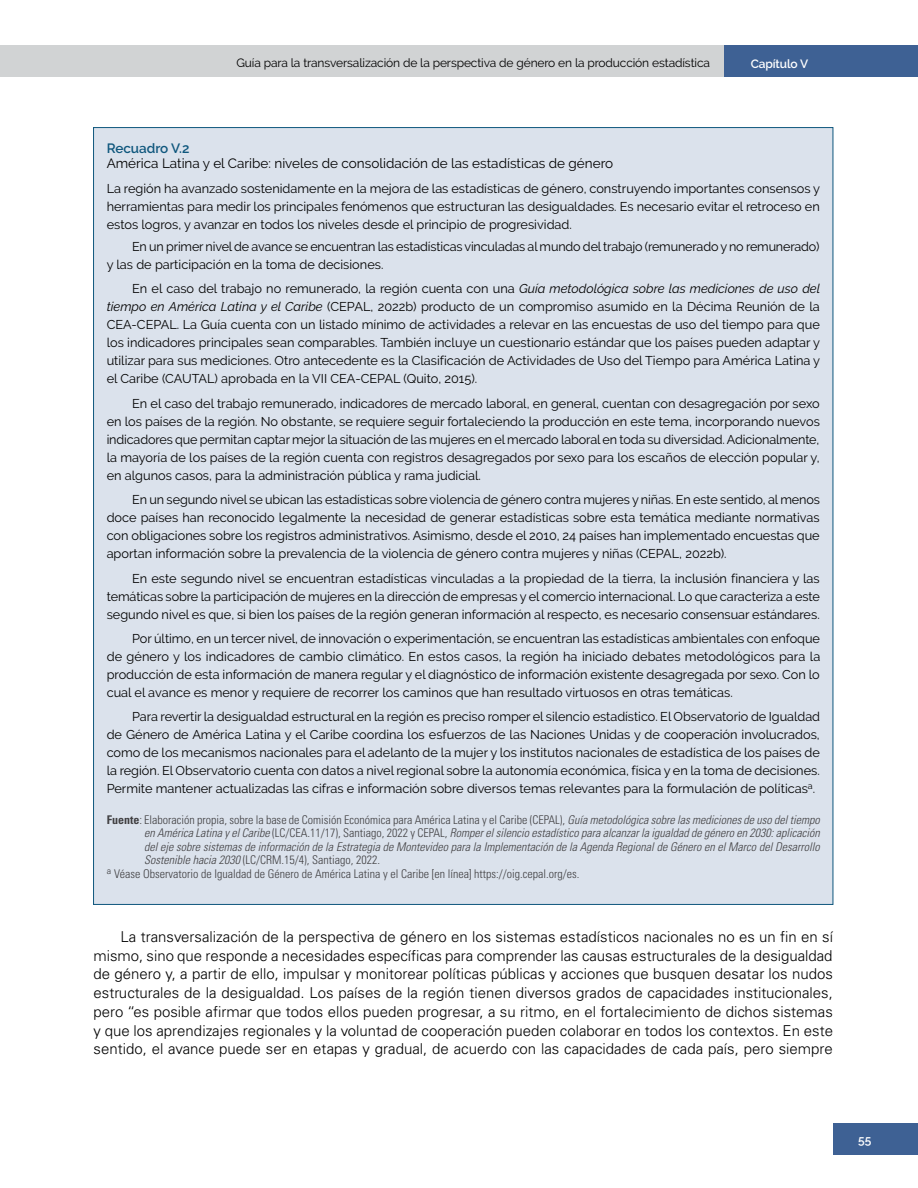
<style>
.page{position:relative;width:918px;height:1188px;background:#fff}
.page>*{position:absolute;margin:0;border:0;box-sizing:border-box;transform-origin:0 0}
.t1{font:300 15px/18.8px "Univers LT Std";color:#000;text-align:justify}
.t2{font:13.5px "Raleway";color:#000}
.t3{font:600 13.5px "Raleway";color:#0f577d}
.t4{font:12.75px/18px "Raleway";color:#000;text-align:justify}
.t5{font:300 condensed 12px "Univers LT Std";color:#414042}
.t6{font:italic 300 condensed 12px "Univers LT Std";color:#414042}
.t7{font:12px "Raleway";letter-spacing:-.01em;color:#000}
.t8{font:600 12px "Raleway";letter-spacing:-.01em;color:#fff}
.s1{font-style:italic}
.s2{font-weight:700}
.s3{font-style:normal}
</style>
<div class="page">
<div style="left:724px;top:45px;width:194px;height:32px;background:#3e6194"></div>
<div style="left:0;top:45px;width:724px;height:32px;background:#d1d3d4"></div>
<div style="left:833px;top:1123px;width:85px;height:32px;background:#3e6194"></div>
<div style="left:94px;top:128px;width:739px;height:776px;background:#dbe2ec"></div>
<p class="t7" style="left:236px;top:56px;width:475px">Guía para la transversalización de la perspectiva de género en la producción estadística</p>
<p class="t8" style="left:751px;top:57px;width:59px">Capítulo V</p>
<p class="t3" style="left:107px;top:141px;width:84px">Recuadro V.2</p>
<p class="t2" style="left:107px;top:156px;width:508px">América Latina y el Caribe: niveles de consolidación de las estadísticas de género</p>
<p class="t4" style="left:107px;top:179px;width:715px">La región ha avanzado sostenidamente en la mejora de las estadísticas de género, construyendo importantes consensos y herramientas para medir los principales fenómenos que estructuran las desigualdades. Es necesario evitar el retroceso en estos logros, y avanzar en todos los niveles desde el principio de progresividad.</p>
<p class="t4" style="left:107px;top:237px;width:714px;text-indent:26px">En un primer nivel de avance se encuentran las estadísticas vinculadas al mundo del trabajo (remunerado y no remunerado) y las de participación en la toma de decisiones.</p>
<p class="t4" style="left:107px;top:280px;width:715px;text-indent:26px">En el caso del trabajo no remunerado, la región cuenta con una <span class="s1">Guía metodológica sobre las mediciones de uso del tiempo en América Latina y el Caribe</span> (CEPAL, 2022b) producto de un compromiso asumido en la Décima Reunión de la CEA-CEPAL. La Guía cuenta con un listado mínimo de actividades a relevar en las encuestas de uso del tiempo para que los indicadores principales sean comparables. También incluye un cuestionario estándar que los países pueden adaptar y utilizar para sus mediciones. Otro antecedente es la Clasificación de Actividades de Uso del Tiempo para América Latina y el Caribe (CAUTAL) aprobada en la VII CEA-CEPAL (Quito, 2015).</p>
<p class="t4" style="left:107px;top:394px;width:715px;text-indent:26px">En el caso del trabajo remunerado, indicadores de mercado laboral, en general, cuentan con desagregación por sexo en los países de la región. No obstante, se requiere seguir fortaleciendo la producción en este tema, incorporando nuevos indicadores que permitan captar mejor la situación de las mujeres en el mercado laboral en toda su diversidad. Adicionalmente, la mayoría de los países de la región cuenta con registros desagregados por sexo para los escaños de elección popular y, en algunos casos, para la administración pública y rama judicial.</p>
<p class="t4" style="left:107px;top:491px;width:715px;text-indent:26px">En un segundo nivel se ubican las estadísticas sobre violencia de género contra mujeres y niñas. En este sentido, al menos doce países han reconocido legalmente la necesidad de generar estadísticas sobre esta temática mediante normativas con obligaciones sobre los registros administrativos. Asimismo, desde el 2010, 24 países han implementado encuestas que aportan información sobre la prevalencia de la violencia de género contra mujeres y niñas (CEPAL, 2022b).</p>
<p class="t4" style="left:107px;top:569px;width:715px;text-indent:26px">En este segundo nivel se encuentran estadísticas vinculadas a la propiedad de la tierra, la inclusión financiera y las temáticas sobre la participación de mujeres en la dirección de empresas y el comercio internacional. Lo que caracteriza a este segundo nivel es que, si bien los países de la región generan información al respecto, es necesario consensuar estándares.</p>
<p class="t4" style="left:107px;top:629px;width:715px;text-indent:26px">Por último, en un tercer nivel, de innovación o experimentación, se encuentran las estadísticas ambientales con enfoque de género y los indicadores de cambio climático. En estos casos, la región ha iniciado debates metodológicos para la producción de esta información de manera regular y el diagnóstico de información existente desagregada por sexo. Con lo cual el avance es menor y requiere de recorrer los caminos que han resultado virtuosos en otras temáticas.</p>
<p class="t4" style="left:107px;top:708px;width:715px;text-indent:26px">Para revertir la desigualdad estructural en la región es preciso romper el silencio estadístico. El Observatorio de Igualdad de Género de América Latina y el Caribe coordina los esfuerzos de las Naciones Unidas y de cooperación involucrados, como de los mecanismos nacionales para el adelanto de la mujer y los institutos nacionales de estadística de los países de la región. El Observatorio cuenta con datos a nivel regional sobre la autonomía económica, física y en la toma de decisiones.<br>Permite mantener actualizadas las cifras e información sobre diversos temas relevantes para la formulación de políticas<sup>a</sup>.</p>
<p class="t5" style="left:107px;top:812px;width:715px"><span class="s2">Fuente</span>: Elaboración propia, sobre la base de Comisión Económica para América Latina y el Caribe (CEPAL), <span class="s1">Guía metodológica sobre las mediciones de uso del tiempo</span></p>
<p class="t6" style="left:144px;top:826px;width:677px">en América Latina y el Caribe <span class="s3">(LC/CEA.11/17), Santiago, 2022 y CEPAL,</span> Romper el silencio estadístico para alcanzar la igualdad de género en 2030: aplicación</p>
<p class="t6" style="left:144px;top:839px;width:677px">del eje sobre sistemas de información de la Estrategia de Montevideo para la Implementación de la Agenda Regional de Género en el Marco del Desarrollo</p>
<p class="t5" style="left:144px;top:853px;width:237px"><span class="s1">Sostenible hacia 2030</span> (LC/CRM.15/4), Santiago, 2022.</p>
<p class="t5" style="left:107px;top:866px;width:474px"><sup>a</sup> Véase Observatorio de Igualdad de Género de América Latina y el Caribe [en línea] https://oig.cepal.org/es.</p>
<p class="t1" style="left:94px;top:927px;width:741px;text-indent:27px">La transversalización de la perspectiva de género en los sistemas estadísticos nacionales no es un fin en sí mismo, sino que responde a necesidades específicas para comprender las causas estructurales de la desigualdad de género y, a partir de ello, impulsar y monitorear políticas públicas y acciones que busquen desatar los nudos estructurales de la desigualdad. Los países de la región tienen diversos grados de capacidades institucionales, pero “es posible afirmar que todos ellos pueden progresar, a su ritmo, en el fortalecimiento de dichos sistemas y que los aprendizajes regionales y la voluntad de cooperación pueden colaborar en todos los contextos. En este sentido, el avance puede ser en etapas y gradual, de acuerdo con las capacidades de cada país, pero siempre</p>
<p class="t8" style="left:858px;top:1132px;width:15px">55</p>
</div>
